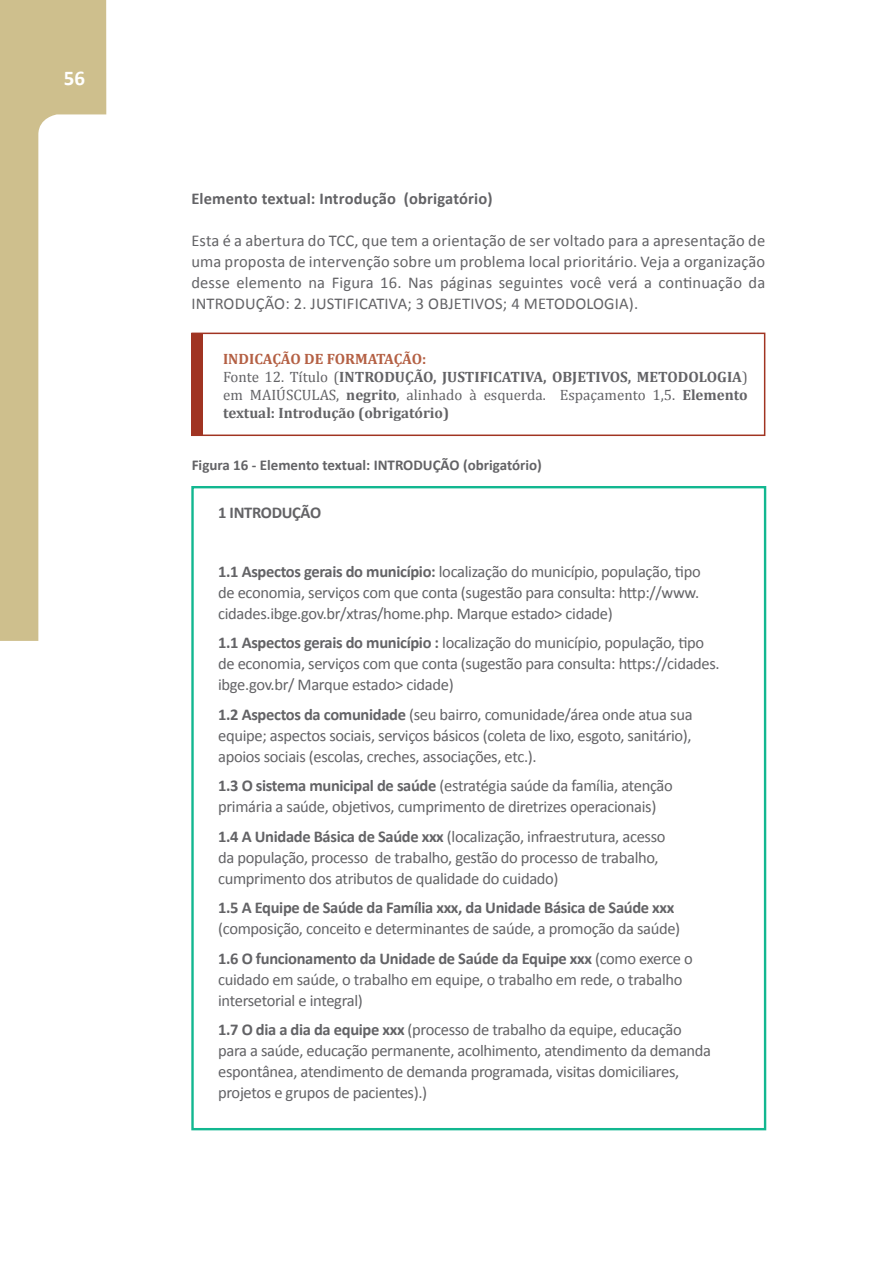
<style>
.page{position:relative;width:893px;height:1263px;background:#fff}
.page>*{position:absolute;margin:0;border:0;box-sizing:border-box;transform-origin:0 0}
.t1{font:700 21px "Calibri";color:#fff}
.t2{font:16.5px/21px "Calibri";letter-spacing:-.02em;color:#636366}
.t3{font:700 16.5px "Calibri";letter-spacing:-.02em;color:#636366}
.t4{font:700 16.5px "Calibri";letter-spacing:.01em;color:#636366}
.t5{font:700 15px/18px "Cambria";color:#636366}
.t6{font:700 15px "Calibri";color:#636366}
.s1{color:#b46044}
.s2{font-weight:400}
.s3{font-weight:700}
</style>
<div class="page">
<svg style="left:0;top:0;width:106px;height:641px"></svg>
<div style="left:191px;top:333px;width:574px;height:103px;border:2px solid #a13422"></div>
<div style="left:192px;top:333px;width:11px;height:103px;background:#a03422"></div>
<p class="t1" style="left:64px;top:64px;width:23px">56</p>
<p class="t4" style="left:191px;top:188px;width:303px">Elemento textual: Introdução (obrigatório)</p>
<p class="t2" style="left:191px;top:230px;width:575px;text-align:justify">Esta é a abertura do TCC, que tem a orientação de ser voltado para a apresentação de uma proposta de intervenção sobre um problema local prioritário. Veja a organização desse elemento na Figura 16. Nas páginas seguintes você verá a continuação da INTRODUÇÃO: 2. JUSTIFICATIVA; 3 OBJETIVOS; 4 METODOLOGIA).</p>
<p class="t5" style="left:223px;top:349px;width:526px"><span class="s1">INDICAÇÃO DE FORMATAÇÃO:<br></span><span class="s2">Fonte 12. Título (</span>INTRODUÇÃO, JUSTIFICATIVA, OBJETIVOS, METODOLOGIA<span class="s2">) em MAIÚSCULAS,</span> negrito<span class="s2">, alinhado à esquerda. Espaçamento 1,5.</span> Elemento textual: Introdução (obrigatório)</p>
<p class="t6" style="left:192px;top:455px;width:352px">Figura 16 - Elemento textual: INTRODUÇÃO (obrigatório)</p>
<p class="t3" style="left:218px;top:501px;width:105px">1 INTRODUÇÃO</p>
<p class="t2" style="left:218px;top:561px;width:484px;text-align:justify"><span class="s3">1.1 Aspectos gerais do município:</span> localização do município, população, tipo de economia, serviços com que conta (sugestão para consulta: http://www. cidades.ibge.gov.br/xtras/home.php. Marque estado&gt; cidade)</p>
<p class="t2" style="left:218px;top:632px;width:503px"><span class="s3">1.1 Aspectos gerais do município :</span> localização do município, população, tipo de economia, serviços com que conta (sugestão para consulta: https://cidades. ibge.gov.br/ Marque estado&gt; cidade)</p>
<p class="t2" style="left:218px;top:704px;width:476px;text-align:justify"><span class="s3">1.2 Aspectos da comunidade</span> (seu bairro, comunidade/área onde atua sua equipe; aspectos sociais, serviços básicos (coleta de lixo, esgoto, sanitário), apoios sociais (escolas, creches, associações, etc.).</p>
<p class="t2" style="left:218px;top:775px;width:456px"><span class="s3">1.3 O sistema municipal de saúde</span> (estratégia saúde da família, atenção primária a saúde, objetivos, cumprimento de diretrizes operacionais)</p>
<p class="t2" style="left:218px;top:826px;width:449px"><span class="s3">1.4 A Unidade Básica de Saúde xxx</span> (localização, infraestrutura, acesso da população, processo de trabalho, gestão do processo de trabalho, cumprimento dos atributos de qualidade do cuidado)</p>
<p class="t3" style="left:218px;top:897px;width:458px">1.5 A Equipe de Saúde da Família xxx, da Unidade Básica de Saúde xxx</p>
<p class="t2" style="left:218px;top:914px;width:476px;line-height:29.5px">(composição, conceito e determinantes de saúde, a promoção da saúde)<br><span class="s3">1.6 O funcionamento da Unidade de Saúde da Equipe xxx</span> (como exerce o</p>
<p class="t2" style="left:218px;top:969px;width:466px">cuidado em saúde, o trabalho em equipe, o trabalho em rede, o trabalho intersetorial e integral)</p>
<p class="t2" style="left:218px;top:1019px;width:494px"><span class="s3">1.7 O dia a dia da equipe xxx</span> (processo de trabalho da equipe, educação para a saúde, educação permanente, acolhimento, atendimento da demanda espontânea, atendimento de demanda programada, visitas domiciliares, projetos e grupos de pacientes).)</p>
</div>
